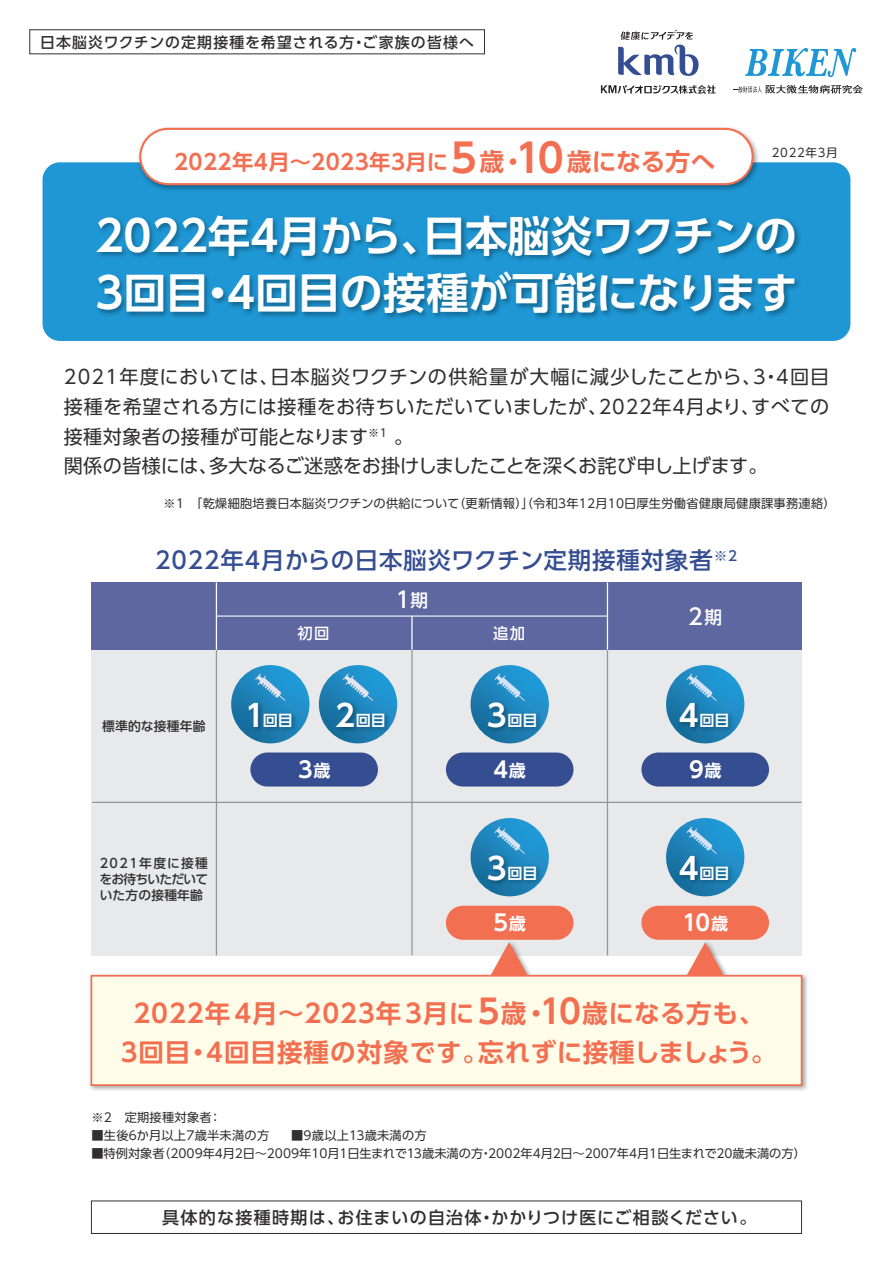
<style>
.page{position:relative;width:893px;height:1263px;background:#fff}
.page>*{position:absolute;margin:0;border:0;box-sizing:border-box;transform-origin:0 0}
.t1{font:700 42.45px/57.4px "UD Shin Go Pr 6 N De";color:#fff}
.t2{font:700 25.5px/39px "UD Shin Go Pr 6 N De";letter-spacing:.035em;color:#f36f51;text-align:center}
.t3{font:500 23.4px "UD Shin Go Pr 6 N";letter-spacing:.04em;color:#354e91}
.t4{font:700 22.05px "UD Shin Go Pr 6 N De";color:#fff}
.t5{font:500 22.05px "UD Shin Go Pr 6 N";color:#fff}
.t6{font:700 21.3px "UD Shin Go Pr 6 N De";letter-spacing:.02em;color:#f36f51}
.t7{font:19.2px/29.7px "UD Shin Go Pr 6 N";letter-spacing:.02em;color:#312f30}
.t8{font:500 16.95px "UD Shin Go Pr 6 N";letter-spacing:.07em;color:#312f30}
.t9{font:500 15.3px "UD Shin Go Pr 6 N";color:#fff}
.t10{font:700 15.15px "UD Shin Go Pr 6 N De";letter-spacing:-.005em;color:#fff}
.t11{font:500 14.85px "UD Shin Go Pr 6 N";letter-spacing:.08em;color:#312f30}
.t12{font:500 12.75px/16px "UD Shin Go Pr 6 N";letter-spacing:.015em;color:#312f30;text-align:justify}
.t13{font:12.15px "UD Shin Go Pr 6 N";letter-spacing:.02em;color:#312f30}
.t14{font:12.15px "UD Shin Go Pr 6 N";color:#312f30}
.t15{font:11.7px "UD Shin Go Pr 6 N";letter-spacing:.055em;color:#312f30}
.s1{font-size:39.45px}
.s2{font-size:24.75px}
.s3{font-size:17.7px}
.s4{font-size:30.3px}
.s5{font-size:16.95px}
.s6{font-size:33.15px}
</style>
<div class="page">
<div style="left:91px;top:649px;width:710px;height:153px;background:#e8e9ea"></div>
<div style="left:91px;top:802px;width:710px;height:153px;background:#e8e9ea"></div>
<div style="left:43px;top:162px;width:807px;height:179px;background:#1e97d4;border-radius:17px"></div>
<img style="left:89px;top:938px;width:718px;height:152px">
<svg style="left:488px;top:942px;width:42px;height:33px"></svg>
<svg style="left:684px;top:942px;width:42px;height:33px"></svg>
<div style="left:91px;top:975px;width:711px;height:111px;background:#fffde9;border:2px solid #f36f51"></div>
<div style="left:91px;top:1200px;width:711px;height:34px;border:1px solid #312f30"></div>
<div style="left:29px;top:29px;width:456px;height:25px;border:1px solid #312f30"></div>
<img style="left:98px;top:216px;width:702px;height:103px">
<img style="left:135px;top:127px;width:628px;height:63px">
<div style="left:140px;top:129px;width:613px;height:55px;background:#fff;border-radius:28px"></div>
<div style="left:139px;top:128px;width:615px;height:57px;border:2px solid #f36f51;border-radius:28px"></div>
<div style="left:91px;top:582px;width:711px;height:67px;background:#5e67a0"></div>
<svg style="left:231px;top:665px;width:78px;height:78px;background:#228cc4"></svg>
<img style="left:241px;top:695px;width:60px;height:49px">
<svg style="left:255px;top:674px;width:30px;height:27px"></svg>
<svg style="left:471px;top:665px;width:78px;height:78px"></svg>
<img style="left:483px;top:695px;width:63px;height:49px">
<svg style="left:495px;top:674px;width:30px;height:27px"></svg>
<svg style="left:666px;top:665px;width:78px;height:78px"></svg>
<img style="left:675px;top:695px;width:63px;height:49px">
<svg style="left:686px;top:674px;width:31px;height:27px"></svg>
<svg style="left:471px;top:818px;width:78px;height:78px"></svg>
<img style="left:483px;top:848px;width:63px;height:49px">
<svg style="left:495px;top:827px;width:30px;height:27px"></svg>
<svg style="left:666px;top:818px;width:78px;height:78px"></svg>
<img style="left:675px;top:848px;width:63px;height:49px">
<svg style="left:686px;top:827px;width:31px;height:27px"></svg>
<svg style="left:319px;top:665px;width:78px;height:78px"></svg>
<svg style="left:343px;top:674px;width:30px;height:21px"></svg>
<img style="left:331px;top:695px;width:63px;height:49px">
<hr style="left:216px;top:615px;width:392px;height:2px;background:#e8e9ea">
<hr style="left:411px;top:650px;width:2px;height:305px;background:#939598">
<hr style="left:216px;top:650px;width:1px;height:305px;background:#939598">
<hr style="left:92px;top:802px;width:709px;height:1px;background:#939598">
<hr style="left:607px;top:650px;width:1px;height:305px;background:#939598">
<hr style="left:411px;top:616px;width:2px;height:34px;background:#fff">
<hr style="left:607px;top:582px;width:1px;height:68px;background:#fff">
<hr style="left:216px;top:582px;width:1px;height:68px;background:#fff">
<div style="left:250px;top:752px;width:128px;height:34px;background:#354e91;border-radius:17px"></div>
<div style="left:446px;top:752px;width:127px;height:34px;background:#354e91;border-radius:17px"></div>
<div style="left:641px;top:752px;width:128px;height:34px;background:#354e91;border-radius:17px"></div>
<div style="left:446px;top:906px;width:127px;height:34px;background:#f36f51;border-radius:17px"></div>
<div style="left:641px;top:906px;width:128px;height:34px;background:#f36f51;border-radius:17px"></div>
<svg style="left:734px;top:85px;width:129px;height:9px"></svg>
<svg style="left:745px;top:48px;width:111px;height:29px"></svg>
<svg style="left:601px;top:85px;width:115px;height:9px"></svg>
<svg style="left:618px;top:30px;width:81px;height:46px"></svg>
<p class="t11" style="left:40px;top:30px;width:435px">日本脳炎ワクチンの定期接種を希望される方・ご家族の皆様へ</p>
<p class="t6" style="left:174px;top:145px;width:543px">2022年4月～2023年3月に<span class="s1">5</span><span class="s2">歳・</span><span class="s1">10</span><span class="s2">歳になる方へ</span></p>
<p class="t15" style="left:772px;top:143px;width:67px">2022年3月</p>
<h1 class="t1" style="left:96px;top:206px;width:704px">2022年4月から、日本脳炎ワクチンの<br>3回目・4回目の接種が可能になります</h1>
<p class="t7" style="left:64px;top:361px;width:767px">2021年度においては、日本脳炎ワクチンの供給量が大幅に減少したことから、3・4回目接種を希望される方には接種をお待ちいただいていましたが、2022年4月より、すべての接種対象者の接種が可能となります<sup>※1</sup> 。<br>関係の皆様には、多大なるご迷惑をお掛けしましたことを深くお詫び申し上げます。</p>
<p class="t13" style="left:164px;top:493px;width:674px">※1　「乾燥細胞培養日本脳炎ワクチンの供給について（更新情報）」（令和3年12月10日厚生労働省健康局健康課事務連絡）</p>
<p class="t3" style="left:155px;top:541px;width:583px">2022年4月からの日本脳炎ワクチン定期接種対象者<sup>※2</sup></p>
<p class="t12" style="left:102px;top:717px;width:105px">標準的な接種年齢</p>
<p class="t12" style="left:100px;top:855px;width:110px">2021年度に接種をお待ちいただいていた方の接種年齢</p>
<p class="t5" style="left:396px;top:581px;width:34px">1<span class="s3">期</span></p>
<p class="t9" style="left:298px;top:621px;width:33px">初回</p>
<p class="t9" style="left:493px;top:621px;width:33px">追加</p>
<p class="t5" style="left:688px;top:599px;width:36px">2<span class="s3">期</span></p>
<p class="t10" style="left:335px;top:708px;width:52px"><span class="s4">2</span>回目</p>
<p class="t10" style="left:245px;top:708px;width:49px"><span class="s4">1</span>回目</p>
<p class="t10" style="left:487px;top:708px;width:52px"><span class="s4">3</span>回目</p>
<p class="t10" style="left:679px;top:708px;width:52px"><span class="s4">4</span>回目</p>
<p class="t4" style="left:298px;top:752px;width:34px">3<span class="s5">歳</span></p>
<p class="t4" style="left:493px;top:752px;width:34px">4<span class="s5">歳</span></p>
<p class="t4" style="left:689px;top:752px;width:34px">9<span class="s5">歳</span></p>
<p class="t10" style="left:487px;top:860px;width:52px"><span class="s4">3</span>回目</p>
<p class="t10" style="left:679px;top:860px;width:52px"><span class="s4">4</span>回目</p>
<p class="t4" style="left:493px;top:904px;width:34px">5<span class="s5">歳</span></p>
<p class="t4" style="left:682px;top:904px;width:47px">10<span class="s5">歳</span></p>
<h2 class="t2" style="left:121px;top:993px;width:657px">2022年4月～2023年3月に<span class="s6">5</span>歳・<span class="s6">10</span>歳になる方も、<br>3回目・4回目接種の対象です。忘れずに接種しましょう。</h2>
<p class="t13" style="left:91px;top:1107px;width:132px">※2　定期接種対象者：</p>
<p class="t13" style="left:91px;top:1125px;width:179px">■生後6か月以上7歳半未満の方</p>
<p class="t13" style="left:291px;top:1125px;width:137px">■9歳以上13歳未満の方</p>
<p class="t14" style="left:91px;top:1143px;width:716px">■特例対象者（2009年4月2日～2009年10月1日生まれで13歳未満の方・2002年4月2日～2007年4月1日生まれで20歳未満の方）</p>
<p class="t8" style="left:162px;top:1203px;width:596px">具体的な接種時期は、お住まいの自治体・かかりつけ医にご相談ください。</p>
</div>
